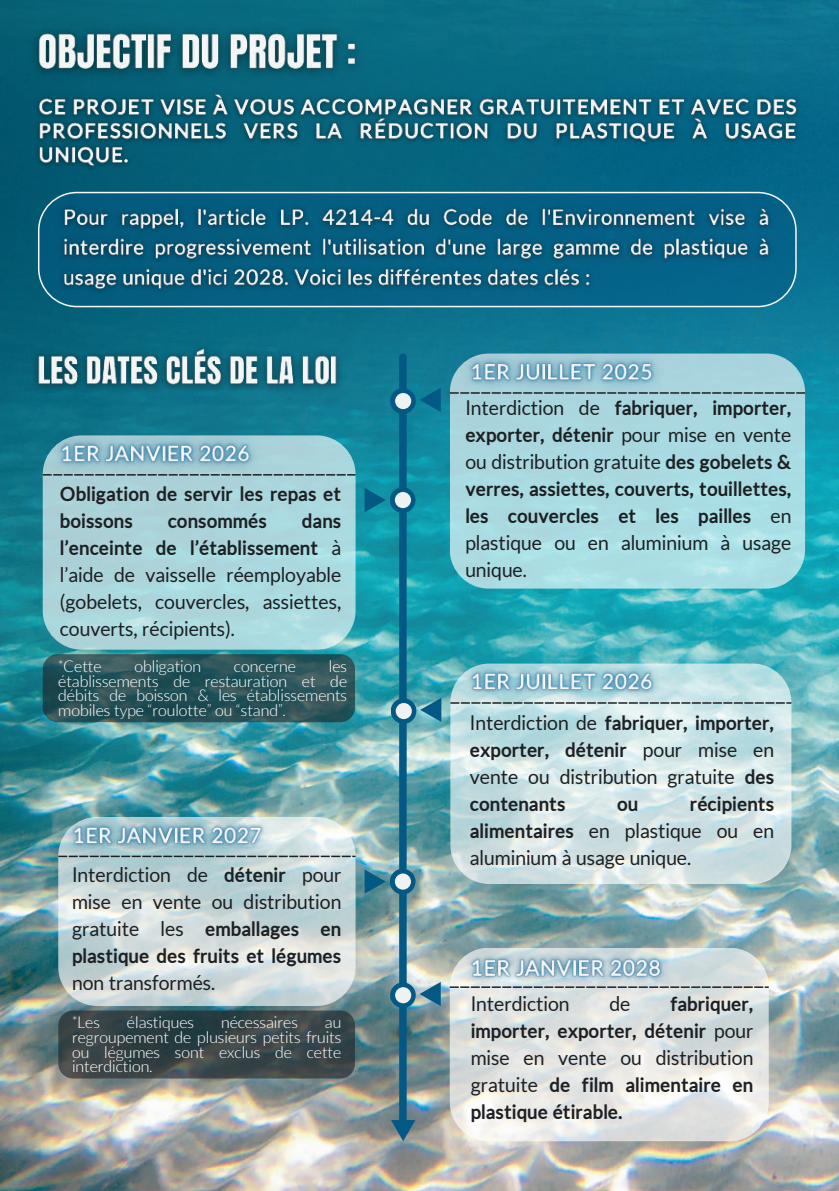
<style>
.page{position:relative;width:839px;height:1191px;background:#fff}
.page>*{position:absolute;margin:0;border:0;box-sizing:border-box;transform-origin:0 0}
.t1{font:20px/27px "Alilato";color:#1e2023;text-align:justify}
.t2{font:700 20px/27px "Alilato";color:#1e2023;text-align:justify}
.t3{font:100 16px/14.6px "Alilato";color:#f6f8f8;text-align:justify}
.s1{font-weight:700}
.s2{font-weight:400}
</style>
<div class="page">
<img style="left:0;top:0;width:838px;height:1190px">
<svg style="left:38px;top:192px;width:758px;height:115px;background:#2b7896"></svg>
<svg style="left:58px;top:1010px;width:297px;height:69px;background:#384547"></svg>
<svg style="left:43px;top:654px;width:312px;height:68px;background:#285258"></svg>
<img style="left:24px;top:333px;width:328px;height:67px">
<div style="left:450px;top:354px;width:355px;height:235px;background:#a9dbe2;border-radius:39px"></div>
<svg style="left:684px;top:392px;width:121px;height:2px"></svg>
<div style="left:43px;top:435px;width:312px;height:215px;background:#abd6dc;border-radius:39px"></div>
<svg style="left:282px;top:474px;width:73px;height:2px"></svg>
<svg style="left:450px;top:664px;width:341px;height:220px;background:#cee3e4"></svg>
<svg style="left:684px;top:702px;width:107px;height:2px"></svg>
<svg style="left:450px;top:948px;width:318px;height:193px;background:#e2e4e3"></svg>
<svg style="left:693px;top:986px;width:75px;height:2px"></svg>
<svg style="left:58px;top:817px;width:297px;height:189px;background:#cfdbdc"></svg>
<svg style="left:294px;top:856px;width:61px;height:1px"></svg>
<img style="left:364px;top:354px;width:77px;height:787px">
<img style="left:53px;top:198px;width:726px;height:102px">
<img style="left:28px;top:84px;width:779px;height:93px">
<img style="left:21px;top:16px;width:353px;height:74px">
<img style="left:440px;top:333px;width:244px;height:83px">
<img style="left:29px;top:414px;width:253px;height:84px">
<img style="left:441px;top:643px;width:243px;height:83px">
<img style="left:440px;top:929px;width:253px;height:83px">
<img style="left:41px;top:796px;width:253px;height:84px">
<p class="t2" style="left:60px;top:481px;width:283px">Obligation de servir les repas et boissons</p>
<p class="t1" style="left:60px;top:508px;width:283px;text-indent:242px"><span class="s1">dans l’enceinte de l’établissement</span> à l’aide de vaisselle réemployable (gobelets, couvercles, assiettes, couverts, récipients).</p>
<p class="t2" style="left:168px;top:508px;width:101px">consommés</p>
<p class="t3" style="left:58px;top:659px;width:45px">*Cette</p>
<p class="t3" style="left:134px;top:659px;width:68px">obligation</p>
<p class="t3" style="left:234px;top:659px;width:64px">concerne</p>
<p class="t3" style="left:58px;top:659px;width:290px;text-indent:271px">les établissements de restauration et de débits de boisson &amp; les établissements mobiles type “roulotte” ou “stand”.</p>
<p class="t1" style="left:72px;top:862px;width:271px">Interdiction de <span class="s1">détenir</span> pour mise en vente ou distribution gratuite les <span class="s1">emballages en plastique des fruits et légumes</span></p>
<p class="t1" style="left:72px;top:970px;width:145px">non transformés.</p>
<p class="t3" style="left:72px;top:1016px;width:29px">*Les</p>
<p class="t3" style="left:127px;top:1016px;width:69px">élastiques</p>
<p class="t3" style="left:221px;top:1016px;width:78px">nécessaires</p>
<p class="t3" style="left:72px;top:1016px;width:271px;text-indent:253px">au regroupement de plusieurs petits fruits ou légumes sont exclus de cette interdiction.</p>
<p class="t2" style="left:465px;top:394px;width:327px"><span class="s2">Interdiction de</span> fabriquer, importer, exporter, détenir <span class="s2">pour mise en vente ou distribution gratuite</span> des gobelets &amp; verres, assiettes, couverts, touillettes, les couvercles et les pailles <span class="s2">en plastique ou en aluminium à usage unique.</span></p>
<p class="t1" style="left:470px;top:710px;width:306px">Interdiction de <span class="s1">fabriquer, importer, exporter, détenir</span> pour mise en vente ou distribution gratuite <span class="s1">des contenants</span></p>
<p class="t1" style="left:470px;top:791px;width:306px;text-indent:220px"><span class="s1">récipients alimentaires</span> en plastique ou en aluminium à usage unique.</p>
<p class="t2" style="left:617px;top:791px;width:23px">ou</p>
<p class="t1" style="left:470px;top:991px;width:100px">Interdiction</p>
<p class="t1" style="left:609px;top:991px;width:22px">de</p>
<p class="t2" style="left:470px;top:991px;width:284px;text-indent:200px">fabriquer, importer, exporter, détenir <span class="s2">pour mise en vente ou distribution gratuite</span> de film alimentaire en plastique étirable.</p>
</div>
